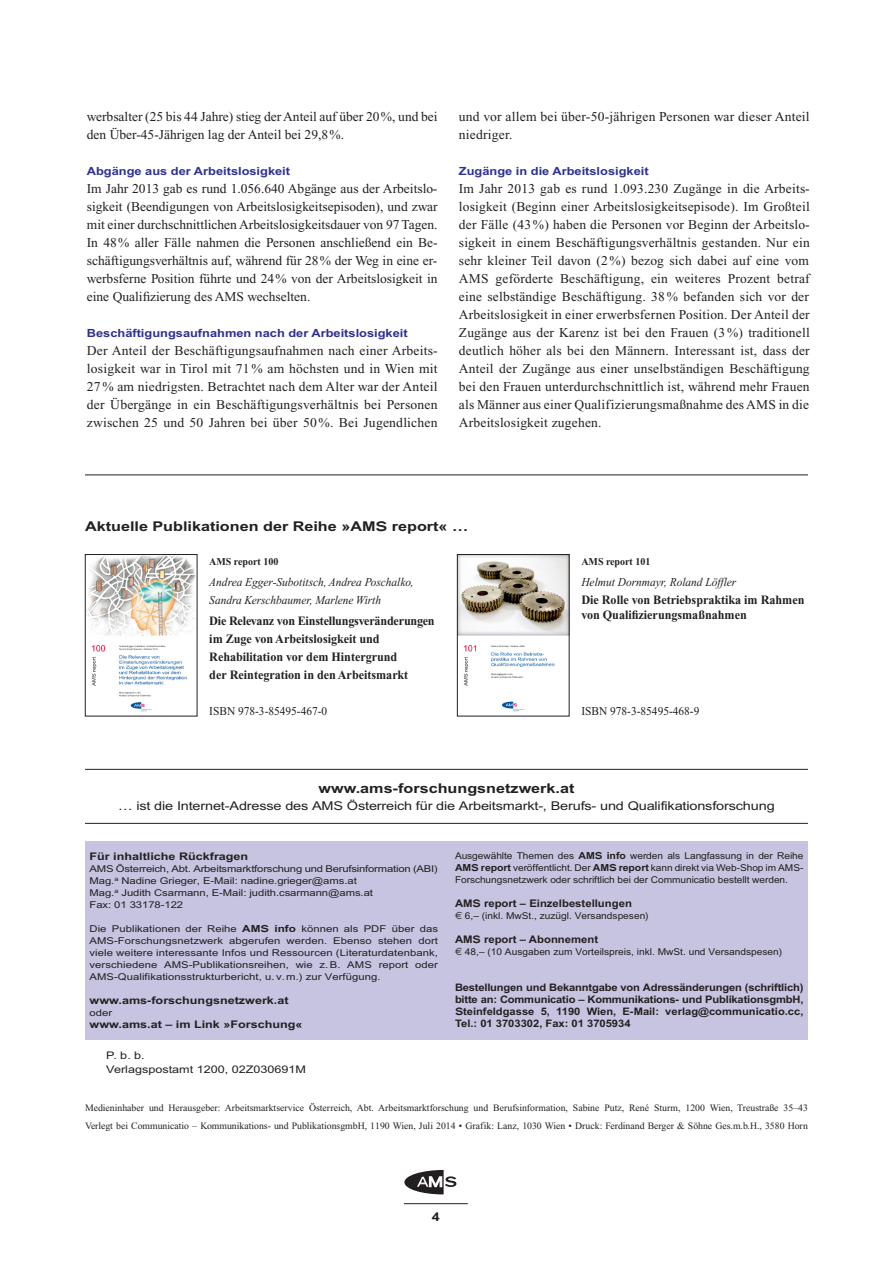
<style>
.page{position:relative;width:893px;height:1263px;background:#fff}
.page>*{position:absolute;margin:0;border:0;box-sizing:border-box;transform-origin:0 0}
.t1{font:13.5px/18px "Times New Roman";letter-spacing:.015em;color:#231f20;text-align:justify}
.t2{font:13.5px "AMS";letter-spacing:-.01em;color:#231f20}
.t3{font:700 13.5px "AMS";color:#231f20}
.t4{font:700 12.75px/18px "Times New Roman";color:#231f20;scale:.95 1}
.t5{font:italic 12px/18px "Times New Roman";color:#231f20;scale:.95 1}
.t6{font:12px "Times New Roman";color:#231f20;scale:.95 1}
.t7{font:700 12px "AMS";color:#231f20}
.t8{font:700 11.25px "AMS";color:#2e3092;scale:.95 1}
.t9{font:10.5px/12px "AMS";letter-spacing:-.005em;color:#231f20}
.t10{font:10.5px/12px "AMS";letter-spacing:-.005em;color:#231f20;scale:.9 1}
.t11{font:700 10.5px "AMS";color:#231f20}
.t12{font:10.5px/14.1px "AMS";color:#231f20}
.t13{font:700 10.5px "Times New Roman";color:#231f20;scale:.95 1}
.t14{font:700 10.35px/12px "AMS";color:#231f20;text-align:justify;scale:.9 1}
.t15{font:9.75px/18px "Times New Roman";color:#231f20}
.s1{font-weight:700;font-size:9.75px}
.s2{font-weight:700}
.s3{font-family:"Euro Sans Std"}
</style>
<div class="page">
<hr style="left:404px;top:1203px;width:64px;height:1px;background:#231f20">
<svg style="left:404px;top:1170px;width:52px;height:24px"></svg>
<div style="left:85px;top:841px;width:723px;height:198px;background:#c6c4e1"></div>
<hr style="left:85px;top:823px;width:723px;height:1px;background:#231f20">
<hr style="left:85px;top:769px;width:723px;height:1px;background:#231f20">
<hr style="left:85px;top:475px;width:723px;height:1px;background:#231f20">
<img style="left:459px;top:556px;width:108px;height:156px">
<div style="left:457px;top:554px;width:112px;height:162px;border:1px solid #231f20"></div>
<img style="left:87px;top:556px;width:108px;height:156px">
<div style="left:85px;top:554px;width:112px;height:162px;border:1px solid #231f20"></div>
<p class="t1" style="left:87px;top:109px;width:352px">werbsalter (25 bis 44 Jahre) stieg derAnteil auf über 20%, und bei den Über-45-Jährigen lag der Anteil bei 29,8%.</p>
<p class="t8" style="left:87px;top:167px;width:215px">Abgänge aus der Arbeitslosigkeit</p>
<p class="t1" style="left:87px;top:181px;width:352px">Im Jahr 2013 gab es rund 1.056.640 Abgänge aus der Arbeitslo&shy;sigkeit (Beendigungen von Arbeitslosigkeitsepisoden), und zwar mit einer durchschnittlichen Arbeitslosigkeitsdauer von 97 Tagen.<br>In 48% aller Fälle nahmen die Personen anschließend ein Be&shy;schäftigungsverhältnis auf, während für 28% der Weg in eine er&shy;werbsferne Position führte und 24% von der Arbeitslosigkeit in eine Qualifizierung des AMS wechselten.</p>
<p class="t8" style="left:87px;top:329px;width:339px">Beschäftigungsaufnahmen nach der Arbeitslosigkeit</p>
<p class="t1" style="left:87px;top:343px;width:352px">Der Anteil der Beschäftigungsaufnahmen nach einer Arbeits&shy;losigkeit war in Tirol mit 71% am höchsten und in Wien mit 27% am niedrigsten. Betrachtet nach dem Alter war der Anteil der Übergänge in ein Beschäftigungsverhältnis bei Personen zwischen 25 und 50 Jahren bei über 50%. Bei Jugendlichen</p>
<p class="t1" style="left:459px;top:109px;width:352px">und vor allem bei über-50-jährigen Personen war dieser Anteil niedriger.</p>
<p class="t8" style="left:459px;top:167px;width:201px">Zugänge in die Arbeitslosigkeit</p>
<p class="t1" style="left:459px;top:181px;width:352px">Im Jahr 2013 gab es rund 1.093.230 Zugänge in die Arbeits&shy;losigkeit (Beginn einer Arbeitslosigkeitsepisode). Im Großteil der Fälle (43%) haben die Personen vor Beginn der Arbeitslo&shy;sigkeit in einem Beschäftigungsverhältnis gestanden. Nur ein sehr kleiner Teil davon (2%) bezog sich dabei auf eine vom AMS geförderte Beschäftigung, ein weiteres Prozent betraf eine selbständige Beschäftigung. 38% befanden sich vor der Arbeitslosigkeit in einer erwerbsfernen Position. Der Anteil der Zugänge aus der Karenz ist bei den Frauen (3%) traditionell deutlich höher als bei den Männern. Interessant ist, dass der Anteil der Zugänge aus einer unselbständigen Beschäftigung bei den Frauen unterdurchschnittlich ist, während mehr Frauen als Männer aus einer Qualifizierungsmaßnahme des AMS in die Arbeitslosigkeit zugehen.</p>
<p class="t3" style="left:85px;top:521px;width:385px">Aktuelle Publikationen der Reihe »AMS report« …</p>
<p class="t13" style="left:209px;top:558px;width:74px">AMS report 100</p>
<p class="t5" style="left:209px;top:574px;width:217px">Andrea Egger-Subotitsch, Andrea Poschalko,<br>Sandra Kerschbaumer, Marlene Wirth</p>
<p class="t4" style="left:209px;top:613px;width:239px">Die Relevanz von Einstellungsveränderungen im Zuge von Arbeitslosigkeit und Rehabilitation vor dem Hintergrund<br>der Reintegration in den Arbeitsmarkt</p>
<p class="t6" style="left:209px;top:707px;width:126px">ISBN 978-3-85495-467-0</p>
<p class="t13" style="left:581px;top:558px;width:74px">AMS report 101</p>
<p class="t5" style="left:581px;top:574px;width:165px">Helmut Dornmayr, Roland Löffler</p>
<p class="t4" style="left:581px;top:593px;width:236px;line-height:15.3px">Die Rolle von Betriebspraktika im Rahmen von Qualifizierungsmaßnahmen</p>
<p class="t6" style="left:581px;top:707px;width:126px">ISBN 978-3-85495-468-9</p>
<p class="t3" style="left:318px;top:783px;width:257px">www.ams-forschungsnetzwerk.at</p>
<p class="t2" style="left:118px;top:797px;width:658px">… ist die Internet-Adresse des AMS Österreich für die Arbeitsmarkt-, Berufs- und Qualifikationsforschung</p>
<p class="t11" style="left:90px;top:852px;width:160px">Für inhaltliche Rückfragen</p>
<p class="t9" style="left:90px;top:862px;width:350px">AMS Österreich, Abt. Arbeitsmarktforschung und Berufsinformation (ABI)<br>Mag.<sup>a</sup> Nadine Grieger, E-Mail: nadine.grieger@ams.at<br>Mag.<sup>a</sup> Judith Csarmann, E-Mail: judith.csarmann@ams.at<br>Fax: 01 33178-122</p>
<p class="t9" style="left:90px;top:922px;width:350px;text-align:justify">Die Publikationen der Reihe <span class="s1">AMS info</span> können als PDF über das AMS-Forschungsnetzwerk abgerufen werden. Ebenso stehen dort viele weitere interessante Infos und Ressourcen (Literaturdatenbank, verschiedene AMS-Publikationsreihen, wie z.B. AMS report oder AMS-Qualifikationsstrukturbericht, u.v.m.) zur Verfügung.</p>
<p class="t11" style="left:90px;top:996px;width:201px">www.ams-forschungsnetzwerk.at</p>
<p class="t9" style="left:90px;top:1006px;width:24px">oder</p>
<p class="t11" style="left:90px;top:1020px;width:215px">www.ams.at – im Link »Forschung«</p>
<p class="t12" style="left:106px;top:1049px;width:201px">P. b. b.<br>Verlagspostamt 1200, 02Z030691M</p>
<p class="t10" style="left:455px;top:850px;width:389px;text-align:justify">Ausgewählte Themen des <span class="s1">AMS info</span> werden als Langfassung in der Reihe <span class="s1">AMS report</span> veröffentlicht. Der <span class="s1">AMS report</span> kann direkt via Web-Shop im AMS-Forschungsnetzwerk oder schriftlich bei der Communicatio bestellt werden.</p>
<p class="t10" style="left:455px;top:898px;width:217px"><span class="s2">AMS report – Einzelbestellungen<br></span><span class="s3">€</span> 6,– (inkl. MwSt., zuzügl. Versandspesen)</p>
<p class="t10" style="left:455px;top:934px;width:365px"><span class="s2">AMS report – Abonnement<br></span><span class="s3">€</span> 48,– (10 Ausgaben zum Vorteilspreis, inkl. MwSt. und Versandspesen)</p>
<p class="t14" style="left:455px;top:983px;width:389px">Bestellungen und Bekanntgabe von Adressänderungen (schriftlich) bitte an: Communicatio – Kommunikations- und PublikationsgmbH, Steinfeldgasse 5, 1190 Wien, E-Mail: verlag@communicatio.cc, Tel.: 01 3703302, Fax: 01 3705934</p>
<p class="t15" style="left:85px;top:1100px;width:724px">Medieninhaber und Herausgeber: Arbeitsmarktservice Österreich, Abt. Arbeitsmarktforschung und Berufsinformation, Sabine Putz, René Sturm, 1200 Wien, Treustraße 35–43<br>Verlegt bei Communicatio – Kommunikations- und PublikationsgmbH, 1190 Wien, Juli 2014 • Grafik: Lanz, 1030 Wien • Druck: Ferdinand Berger &amp; Söhne Ges.m.b.H., 3580 Horn</p>
<p class="t7" style="left:432px;top:1212px;width:10px">4</p>
</div>
